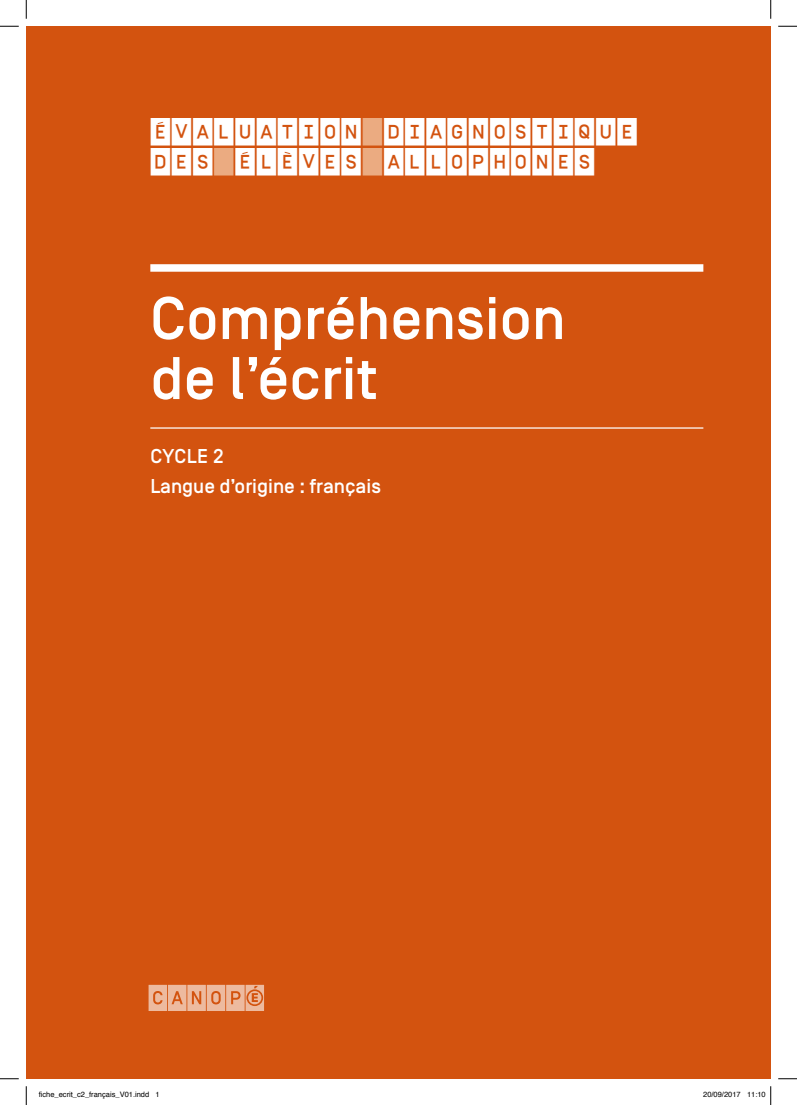
<style>
.page{position:relative;width:797px;height:1105px;background:#fff}
.page>*{position:absolute;margin:0;border:0;box-sizing:border-box;transform-origin:0 0}
.t1{font:500 60px/60px "Simplon BP";color:#fff}
.t2{font:500 27.5px/29.4px "Simplon CNDP";letter-spacing:.04em;color:#fff}
.t3{font:500 20px/30px "Simplon BP";color:#fff}
.t4{font:7.5px "Helvetica";color:#000}
</style>
<div class="page">
<div style="left:26px;top:26px;width:744px;height:1053px;background:#d3530f"></div>
<svg style="left:148px;top:985px;width:116px;height:26px;background:#e8a683"></svg>
<div style="left:150px;top:264px;width:553px;height:8px;background:#fff"></div>
<hr style="left:150px;top:427px;width:553px;height:2px;background:#fff">
<svg style="left:0;top:25px;width:19px;height:2px"></svg>
<svg style="left:778px;top:25px;width:19px;height:2px"></svg>
<svg style="left:0;top:1078px;width:19px;height:1px"></svg>
<svg style="left:778px;top:1078px;width:19px;height:1px"></svg>
<svg style="left:25px;top:0;width:2px;height:19px"></svg>
<svg style="left:25px;top:1086px;width:2px;height:19px"></svg>
<svg style="left:770px;top:0;width:1px;height:19px"></svg>
<svg style="left:770px;top:1086px;width:1px;height:19px"></svg>
<h2 class="t2" style="left:150px;top:117px;width:488px">ÉVALUATION DIAGNOSTIQUE<br>DES ÉLÈVES ALLOPHONES</h2>
<h1 class="t1" style="left:150px;top:289px;width:417px">Compréhension de l’écrit</h1>
<h3 class="t3" style="left:150px;top:441px;width:232px">CYCLE 2<br>Langue d’origine : français</h3>
<p class="t4" style="left:39px;top:1089px;width:122px">fiche_ecrit_c2_français_V01.indd 1</p>
<p class="t4" style="left:703px;top:1089px;width:64px">20/09/2017 11:10</p>
</div>
